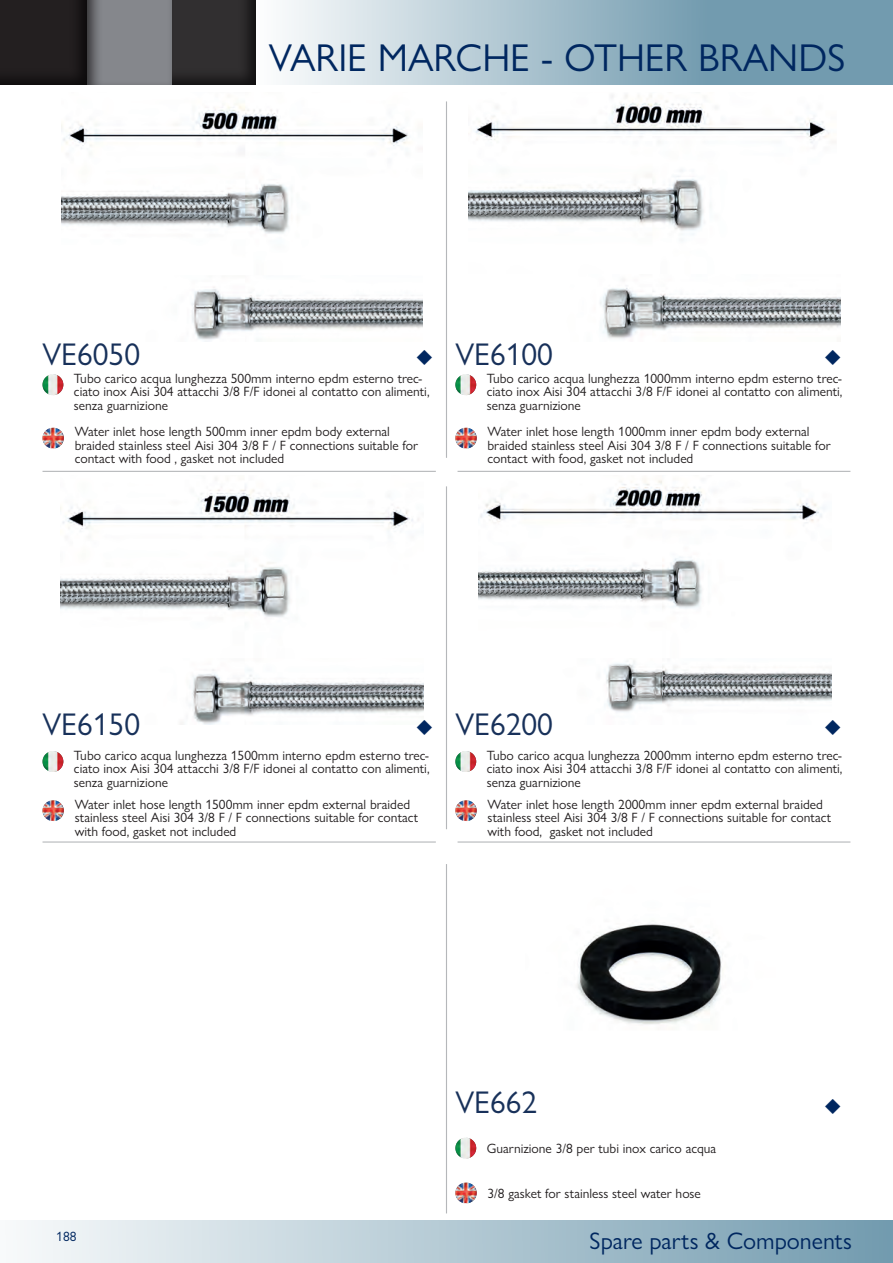
<style>
.page{position:relative;width:893px;height:1263px;background:#fff}
.page>*{position:absolute;margin:0;border:0;box-sizing:border-box;transform-origin:0 0}
.t1{font:39px "Gill Sans Nova";color:#002760}
.t2{font:31.5px "Gill Sans Nova";color:#18315a}
.t3{font:24px "Gill Sans Nova";color:#002760}
.t4{font:13.5px/13.5px "Gill Sans Nova";color:#231f20}
.t5{font:13.5px "Gill Sans Nova";color:#002760}
</style>
<div class="page">
<svg style="left:287px;top:0;width:606px;height:85px;background:#9fbbc8"></svg>
<div style="left:169px;top:0;width:88px;height:86px;background:#231f20;opacity:.75"></div>
<div style="left:84px;top:0;width:88px;height:87px;background:#231f20;opacity:.75"></div>
<div style="left:0;top:0;width:88px;height:86px;background:#231f20"></div>
<div style="left:0;top:1220px;width:893px;height:43px;background:linear-gradient(to right,#f8fafb,#729baf)"></div>
<img style="left:61px;top:104px;width:362px;height:238px">
<img style="left:469px;top:95px;width:372px;height:244px">
<img style="left:60px;top:485px;width:363px;height:240px">
<img style="left:478px;top:479px;width:354px;height:233px">
<img style="left:577px;top:924px;width:145px;height:101px">
<img style="left:43px;top:428px;width:21px;height:20px">
<img style="left:455px;top:428px;width:22px;height:20px">
<img style="left:43px;top:800px;width:21px;height:21px">
<img style="left:455px;top:800px;width:22px;height:21px">
<img style="left:455px;top:1182px;width:22px;height:21px">
<img style="left:43px;top:374px;width:20px;height:21px;border-radius:10px">
<img style="left:455px;top:374px;width:21px;height:21px;border-radius:10px">
<img style="left:43px;top:751px;width:20px;height:21px;border-radius:10px">
<img style="left:455px;top:751px;width:21px;height:21px;border-radius:10px">
<img style="left:455px;top:1138px;width:21px;height:20px;border-radius:10px">
<hr style="left:446px;top:101px;width:1px;height:357px;background:#85888d">
<hr style="left:458px;top:471px;width:392px;height:1px;background:#85888d">
<hr style="left:43px;top:471px;width:393px;height:1px;background:#85888d">
<hr style="left:458px;top:841px;width:392px;height:1px;background:#85888d">
<hr style="left:43px;top:841px;width:393px;height:1px;background:#85888d">
<hr style="left:446px;top:486px;width:1px;height:343px;background:#85888d">
<hr style="left:446px;top:864px;width:1px;height:349px;background:#85888d">
<svg style="left:417px;top:719px;width:6px;height:6px"></svg>
<h1 class="t1" style="left:269px;top:34px;width:578px">VARIE MARCHE - OTHER BRANDS</h1>
<h2 class="t2" style="left:43px;top:335px;width:99px">VE6050</h2>
<h2 class="t2" style="left:455px;top:335px;width:99px">VE6100</h2>
<p class="t4" style="left:74px;top:371px;width:357px">Tubo carico acqua lunghezza 500mm interno epdm esterno trec&shy;ciato inox Aisi 304 attacchi 3/8 F/F idonei al contatto con alimenti, senza guarnizione</p>
<p class="t4" style="left:487px;top:371px;width:357px;text-align:justify">Tubo carico acqua lunghezza 1000mm interno epdm esterno trec&shy;ciato inox Aisi 304 attacchi 3/8 F/F idonei al contatto con alimenti, senza guarnizione</p>
<p class="t4" style="left:75px;top:425px;width:345px">Water inlet hose length 500mm inner epdm body external braided stainless steel Aisi 304 3/8 F / F connections suitable for contact with food , gasket not included</p>
<p class="t4" style="left:488px;top:425px;width:345px">Water inlet hose length 1000mm inner epdm body external braided stainless steel Aisi 304 3/8 F / F connections suitable for contact with food, gasket not included</p>
<h2 class="t2" style="left:43px;top:705px;width:99px">VE6150</h2>
<h2 class="t2" style="left:455px;top:705px;width:99px">VE6200</h2>
<p class="t4" style="left:74px;top:748px;width:357px;text-align:justify">Tubo carico acqua lunghezza 1500mm interno epdm esterno trec&shy;ciato inox Aisi 304 attacchi 3/8 F/F idonei al contatto con alimenti, senza guarnizione</p>
<p class="t4" style="left:487px;top:748px;width:357px;text-align:justify">Tubo carico acqua lunghezza 2000mm interno epdm esterno trec&shy;ciato inox Aisi 304 attacchi 3/8 F/F idonei al contatto con alimenti, senza guarnizione</p>
<p class="t4" style="left:75px;top:797px;width:345px">Water inlet hose length 1500mm inner epdm external braided stainless steel Aisi 304 3/8 F / F connections suitable for contact with food, gasket not included</p>
<p class="t4" style="left:488px;top:797px;width:345px">Water inlet hose length 2000mm inner epdm external braided stainless steel Aisi 304 3/8 F / F connections suitable for contact with food, gasket not included</p>
<h2 class="t2" style="left:455px;top:1083px;width:83px">VE662</h2>
<p class="t4" style="left:487px;top:1141px;width:231px">Guarnizione 3/8 per tubi inox carico acqua</p>
<p class="t5" style="left:56px;top:1228px;width:22px">188</p>
<p class="t4" style="left:488px;top:1186px;width:215px">3/8 gasket for stainless steel water hose</p>
<h3 class="t3" style="left:590px;top:1226px;width:264px">Spare parts &amp; Components</h3>
</div>
